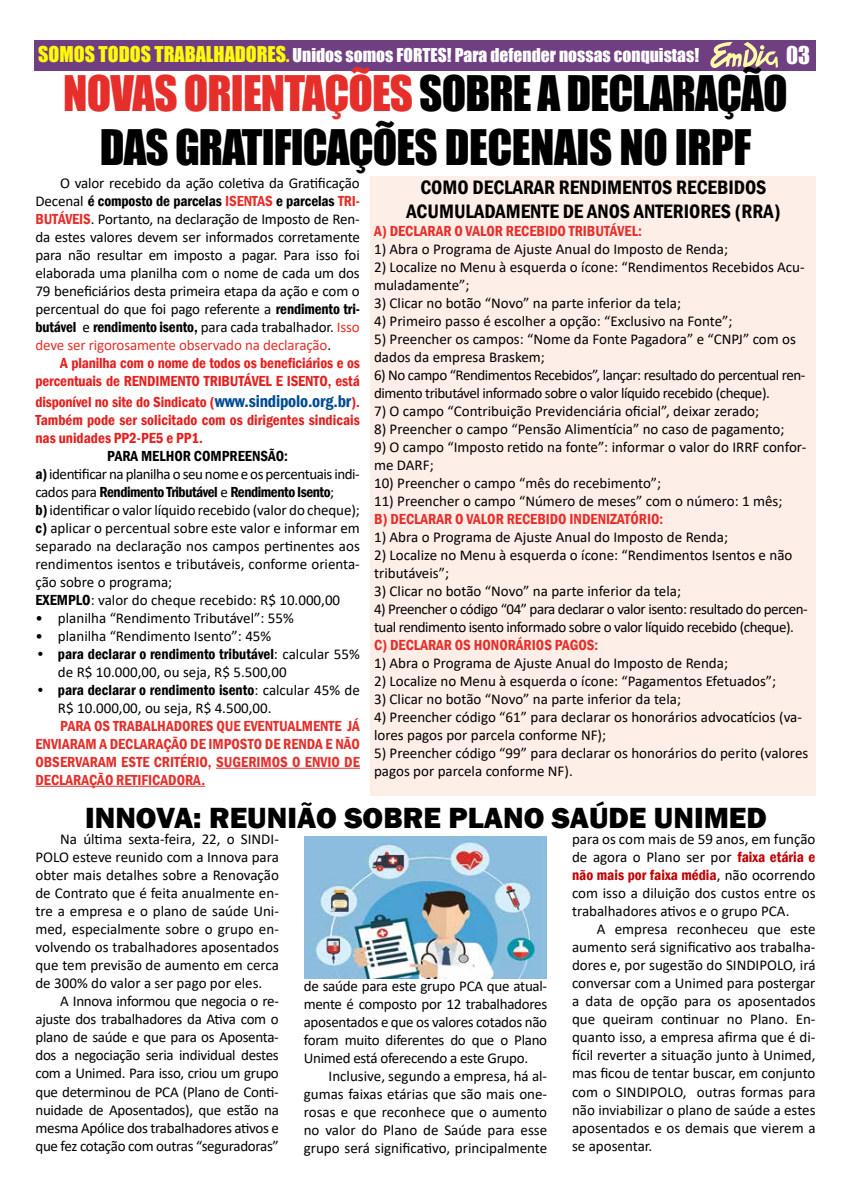
<style>
.page{position:relative;width:851px;height:1177px;background:#fff}
.page>*{position:absolute;margin:0;border:0;box-sizing:border-box;transform-origin:0 0}
.t1{font:45px/54px "Impact";letter-spacing:-.02em;color:#000;text-align:center}
.t2{font:800 30px "Franklin Gothic";color:#000}
.t3{font:22.5px "Impact";color:#fff}
.t4{font:600 condensed 20px/24px "Franklin Gothic";color:#000;text-align:center}
.t5{font:17.5px "Impact";color:#fff}
.t6{font:15px/18px "Calibri";color:#000}
.t7{font:15px/18px "Calibri";letter-spacing:-.03em;color:#000}
.t8{font:600 condensed 15px/18px "Franklin Gothic";color:#e62e2a;text-align:justify}
.t9{font:600 condensed 15px "Franklin Gothic";letter-spacing:-.01em;color:#000}
.t10{font:600 condensed 15px/18px "Franklin Gothic";letter-spacing:-.01em;color:#e4201e;text-align:right}
.t11{font:600 condensed 15px "Franklin Gothic";letter-spacing:-.03em;color:#000}
.t12{font:15px "Calibri";letter-spacing:-.01em;color:#e62e2a}
.t13{font:600 condensed 15px "Franklin Gothic";color:#c00000}
.s1{font-size:20px;color:#fffa0a}
.s2{color:#fffa0a}
.s3{color:#e62e2a}
.s4{font-family:"Calibri";font-weight:400;font-stretch:normal}
.s5{font-family:"Franklin Gothic";font-weight:600;font-stretch:condensed;color:#e62e2a}
.s6{font-family:"Franklin Gothic";font-weight:600;font-stretch:condensed}
.s7{font-family:"Calibri";font-weight:400;font-stretch:normal;color:#e62e2a}
.s8{color:#000}
.s9{font-size:17.5px;color:#004c93}
.s10{font-family:"Franklin Gothic";font-weight:600;font-stretch:condensed;color:#c00000}
.s11{font-family:"Calibri";font-weight:400;font-stretch:normal;color:#000}
</style>
<div class="page">
<div style="left:35px;top:40px;width:781px;height:30px;background:#6f3f81"></div>
<svg style="left:710px;top:42px;width:67px;height:26px"></svg>
<hr style="left:216px;top:767px;width:144px;height:1px;background:#e62e2a">
<hr style="left:35px;top:785px;width:170px;height:1px;background:#e62e2a">
<div style="left:370px;top:176px;width:446px;height:619px;background:#feeee8"></div>
<img style="left:304px;top:836px;width:243px;height:142px">
<p class="t5" style="left:38px;top:41px;width:662px"><span class="s1">SOMOS TODOS TRABALHADORES</span><span class="s2">.</span> Unidos somos FORTES! Para defender nossas conquistas!</p>
<h3 class="t3" style="left:786px;top:38px;width:25px">03</h3>
<h1 class="t1" style="left:63px;top:65px;width:725px"><span class="s3">NOVAS ORIENTAÇÕES</span> SOBRE A DECLARAÇÃO<br>DAS GRATIFICAÇÕES DECENAIS NO IRPF</h1>
<h3 class="t4" style="left:406px;top:175px;width:375px">COMO DECLARAR RENDIMENTOS RECEBIDOS<br>ACUMULADAMENTE DE ANOS ANTERIORES (RRA)</h3>
<p class="t8" style="left:374px;top:222px;width:269px">A) DECLARAR O VALOR RECEBIDO TRIBUTÁVEL:</p>
<p class="t6" style="left:374px;top:240px;width:355px">1) Abra o Programa de Ajuste Anual do Imposto de Renda;</p>
<p class="t6" style="left:374px;top:258px;width:432px">2) Localize no Menu à esquerda o ícone: “Rendimentos Recebidos Acu&shy;muladamente”;</p>
<p class="t6" style="left:374px;top:294px;width:308px">3) Clicar no botão “Novo” na parte inferior da tela;</p>
<p class="t6" style="left:374px;top:312px;width:360px">4) Primeiro passo é escolher a opção: “Exclusivo na Fonte”;</p>
<p class="t6" style="left:374px;top:330px;width:423px">5) Preencher os campos: “Nome da Fonte Pagadora” e “CNPJ” com os dados da empresa Braskem;</p>
<p class="t7" style="left:374px;top:366px;width:433px">6) No campo “Rendimentos Recebidos”, lançar: resultado do percentual ren&shy;dimento tributável informado sobre o valor líquido recebido (cheque).</p>
<p class="t6" style="left:374px;top:402px;width:386px">7) O campo “Contribuição Previdenciária oficial”, deixar zerado;</p>
<p class="t6" style="left:374px;top:420px;width:411px">8) Preencher o campo “Pensão Alimentícia” no caso de pagamento;</p>
<p class="t6" style="left:374px;top:438px;width:433px">9) O campo “Imposto retido na fonte”: informar o valor do IRRF confor&shy;me DARF;</p>
<p class="t6" style="left:374px;top:474px;width:288px">10) Preencher o campo “mês do recebimento”;</p>
<p class="t6" style="left:374px;top:492px;width:410px">11) Preencher o campo “Número de meses” com o número: 1 mês;</p>
<p class="t8" style="left:374px;top:510px;width:291px">B) DECLARAR O VALOR RECEBIDO INDENIZATÓRIO:</p>
<p class="t6" style="left:374px;top:528px;width:355px">1) Abra o Programa de Ajuste Anual do Imposto de Renda;</p>
<p class="t6" style="left:374px;top:546px;width:420px">2) Localize no Menu à esquerda o ícone: “Rendimentos Isentos e não tributáveis”;</p>
<p class="t6" style="left:374px;top:582px;width:308px">3) Clicar no botão “Novo” na parte inferior da tela;</p>
<p class="t7" style="left:374px;top:600px;width:435px">4) Preencher o código “04” para declarar o valor isento: resultado do percen&shy;tual rendimento isento informado sobre o valor líquido recebido (cheque).</p>
<p class="t8" style="left:374px;top:636px;width:226px">C) DECLARAR OS HONORÁRIOS PAGOS:</p>
<p class="t6" style="left:374px;top:654px;width:355px">1) Abra o Programa de Ajuste Anual do Imposto de Renda;</p>
<p class="t6" style="left:374px;top:672px;width:403px">2) Localize no Menu à esquerda o ícone: “Pagamentos Efetuados”;</p>
<p class="t6" style="left:374px;top:690px;width:308px">3) Clicar no botão “Novo” na parte inferior da tela;</p>
<p class="t6" style="left:374px;top:708px;width:429px">4) Preencher código “61” para declarar os honorários advocatícios (va&shy;lores pagos por parcela conforme NF);</p>
<p class="t6" style="left:374px;top:744px;width:435px">5) Preencher código “99” para declarar os honorários do perito (valores pagos por parcela conforme NF).</p>
<h2 class="t2" style="left:85px;top:798px;width:683px">INNOVA: REUNIÃO SOBRE PLANO SAÚDE UNIMED</h2>
<p class="t6" style="left:35px;top:830px;width:245px;text-align:justify;text-indent:25px">Na última sexta-feira, 22, o SINDI-POLO esteve reunido com a Innova para obter mais detalhes sobre a Renovação de Contrato que é feita anualmente en&shy;tre a empresa e o plano de saúde Uni&shy;med, especialmente sobre o grupo en&shy;volvendo os trabalhadores aposentados que tem previsão de aumento em cerca de 300% do valor a ser pago por eles.</p>
<p class="t6" style="left:35px;top:992px;width:245px;text-align:justify;text-indent:25px">A Innova informou que negocia o re&shy;ajuste dos trabalhadores da Ativa com o plano de saúde e que para os Aposenta&shy;dos a negociação seria individual destes com a Unimed. Para isso, criou um grupo que determinou de PCA (Plano de Conti&shy;nuidade de Aposentados), que estão na mesma Apólice dos trabalhadores ativos e que fez cotação com outras “seguradoras”</p>
<p class="t6" style="left:60px;top:173px;width:301px">O valor recebido da ação coletiva da Gratificação</p>
<p class="t9" style="left:35px;top:191px;width:326px"><span class="s4">Decenal</span> é composto de parcelas <span class="s3">ISENTAS</span> e parcelas <span class="s3">TRI-</span></p>
<p class="t6" style="left:35px;top:209px;width:326px;text-align:justify"><span class="s5">BUTÁVEIS</span>. Portanto, na declaração de Imposto de Ren&shy;da estes valores devem ser informados corretamente para não resultar em imposto a pagar. Para isso foi elaborada uma planilha com o nome de cada um dos 79 beneficiários desta primeira etapa da ação e com o percentual do que foi pago referente a <span class="s6">rendimento tri-</span></p>
<p class="t9" style="left:35px;top:317px;width:326px">butável <span class="s4">e</span> rendimento isento, <span class="s4">para cada trabalhador.</span> <span class="s7">Isso</span></p>
<p class="t12" style="left:35px;top:334px;width:297px">deve ser rigorosamente observado na declaração<span class="s8">.</span></p>
<p class="t10" style="left:35px;top:353px;width:326px">A planilha com o nome de todos os beneficiários e os percentuais de RENDIMENTO TRIBUTÁVEL E ISENTO, está</p>
<p class="t10" style="left:35px;top:392px;width:326px;text-align:justify">disponível no site do Sindicato (<span class="s9">www.sindipolo.org.br</span>).<br>Também pode ser solicitado com os dirigentes sindicais nas unidades PP2-PE5 e PP1.</p>
<p class="t9" style="left:107px;top:446px;width:182px">PARA MELHOR COMPREENSÃO:</p>
<p class="t7" style="left:35px;top:464px;width:326px"><span class="s6">a)</span> identificar na planilha o seu nome e os percentuais indi-</p>
<p class="t11" style="left:35px;top:482px;width:300px"><span class="s4">cados para</span> Rendimento Tributável <span class="s4">e</span> Rendimento Isento<span class="s4">;</span></p>
<p class="t6" style="left:35px;top:500px;width:326px"><span class="s6">b)</span> identificar o valor líquido recebido (valor do cheque); <span class="s6">c)</span> aplicar o percentual sobre este valor e informar em separado na declaração nos campos pertinentes aos rendimentos isentos e tributáveis, conforme orienta&shy;ção sobre o programa;<br><span class="s6">EXEMPLO</span>: valor do cheque recebido: R$ 10.000,00</p>
<p class="t6" style="left:35px;top:608px;width:260px">• planilha “Rendimento Tributável”: 55%</p>
<p class="t6" style="left:35px;top:626px;width:237px">• planilha “Rendimento Isento”: 45%</p>
<p class="t9" style="left:35px;top:644px;width:326px">• para declarar o rendimento tributável<span class="s4">: calcular 55%</span></p>
<p class="t6" style="left:58px;top:662px;width:230px">de R$ 10.000,00, ou seja, R$ 5.500,00</p>
<p class="t9" style="left:35px;top:680px;width:326px">• para declarar o rendimento isento<span class="s4">: calcular 45% de</span></p>
<p class="t6" style="left:58px;top:698px;width:215px">R$ 10.000,00, ou seja, R$ 4.500,00.</p>
<p class="t8" style="left:35px;top:716px;width:326px;text-indent:25px">PARA OS TRABALHADORES QUE EVENTUALMENTE JÁ ENVIARAM A DECLARAÇÃO DE IMPOSTO DE RENDA E NÃO OBSERVARAM ESTE CRITÉRIO, SUGERIMOS O ENVIO DE DECLARAÇÃO RETIFICADORA.</p>
<p class="t6" style="left:572px;top:830px;width:245px">para os com mais de 59 anos, em função de agora o Plano ser por <span class="s10">faixa etária e</span></p>
<p class="t13" style="left:572px;top:865px;width:245px">não mais por faixa média<span class="s11">, não ocorrendo</span></p>
<p class="t6" style="left:572px;top:884px;width:245px">com isso a diluição dos custos entre os trabalhadores ativos e o grupo PCA.</p>
<p class="t6" style="left:572px;top:920px;width:245px;text-align:justify;text-indent:25px">A empresa reconheceu que este aumento será significativo aos trabalha&shy;dores e, por sugestão do SINDIPOLO, irá conversar com a Unimed para postergar a data de opção para os aposentados que queiram continuar no Plano. En&shy;quanto isso, a empresa afirma que é di&shy;fícil reverter a situação junto à Unimed, mas ficou de tentar buscar, em conjunto com o SINDIPOLO, outras formas para não inviabilizar o plano de saúde a estes aposentados e os demais que vierem a se aposentar.</p>
<p class="t6" style="left:304px;top:976px;width:245px;text-align:justify">de saúde para este grupo PCA que atual&shy;mente é composto por 12 trabalhadores aposentados e que os valores cotados não foram muito diferentes do que o Plano Unimed está oferecendo a este Grupo.</p>
<p class="t6" style="left:304px;top:1066px;width:245px;text-align:justify;text-indent:25px">Inclusive, segundo a empresa, há al&shy;gumas faixas etárias que são mais one&shy;rosas e que reconhece que o aumento no valor do Plano de Saúde para esse grupo será significativo, principalmente</p>
</div>
